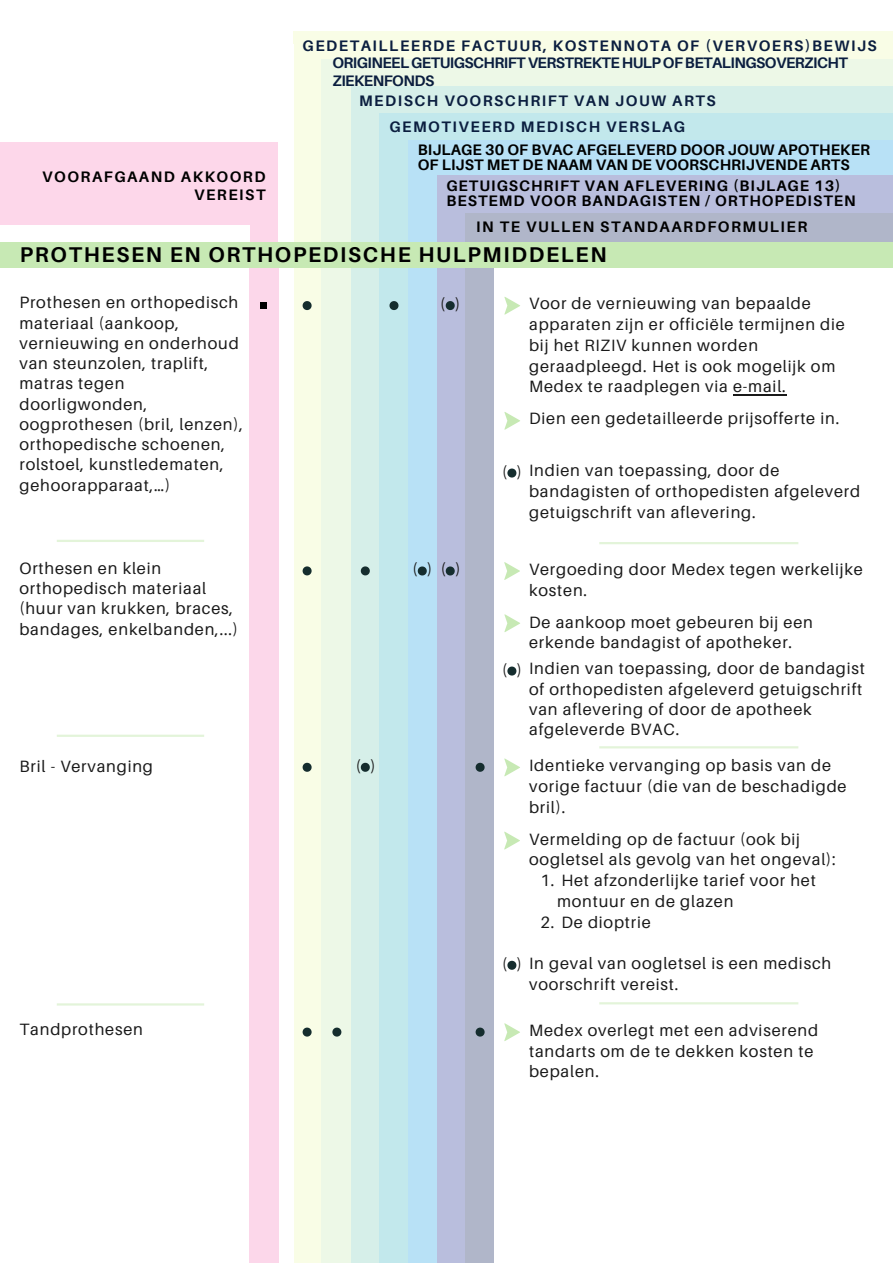
<style>
.page{position:relative;width:893px;height:1264px;background:#fff}
.page>*{position:absolute;margin:0;border:0;box-sizing:border-box;transform-origin:0 0}
.t1{font:700 21.3px "Aileron";letter-spacing:.08em;color:#000}
.t2{font:16.35px/20.7px "Aileron";letter-spacing:.05em;color:#191919}
.t3{font:700 15.15px/17.5px "Aileron";letter-spacing:-.035em;color:#0b1e3f}
.t4{font:700 15.15px/14.5px "Aileron";letter-spacing:.005em;color:#000}
.t5{font:700 15.15px/14.5px "Aileron";letter-spacing:.065em;color:#000}
.t6{font:700 15.15px/26.8px "Aileron";letter-spacing:.1em;color:#0b1e3f;text-align:center}
.t7{font:700 15.15px/18px "Aileron";letter-spacing:.1em;color:#000;text-align:right}
</style>
<div class="page">
<div style="left:293px;top:32px;width:599px;height:1230px;background:#f9fde6"></div>
<div style="left:321px;top:59px;width:571px;height:1203px;background:#edf8e7"></div>
<div style="left:350px;top:86px;width:542px;height:1176px;background:#d6efe9"></div>
<div style="left:379px;top:113px;width:513px;height:1149px;background:#c2e8ec"></div>
<div style="left:408px;top:140px;width:484px;height:1122px;background:#b8e1f6"></div>
<div style="left:437px;top:176px;width:455px;height:1086px;background:#b9bedd"></div>
<div style="left:0;top:143px;width:285px;height:104px;background:#fdd7ea"></div>
<div style="left:465px;top:213px;width:427px;height:1049px;background:#b0b6c9"></div>
<div style="left:278px;top:45px;width:15px;height:1217px;background:#fff"></div>
<div style="left:0;top:225px;width:249px;height:16px;background:#fff"></div>
<div style="left:0;top:226px;width:249px;height:16px;background:#fff"></div>
<div style="left:249px;top:258px;width:29px;height:1004px;background:#fcd7ea"></div>
<div style="left:494px;top:259px;width:398px;height:1003px;background:#fff"></div>
<div style="left:0;top:242px;width:892px;height:26px;background:#c7e9b4"></div>
<svg style="left:389px;top:301px;width:9px;height:9px"></svg>
<hr style="left:733px;top:394px;width:49px;height:1px;background:#191919">
<svg style="left:302px;top:301px;width:9px;height:9px"></svg>
<div style="left:260px;top:302px;width:6px;height:7px;background:#000"></div>
<svg style="left:445px;top:301px;width:9px;height:9px"></svg>
<svg style="left:507px;top:468px;width:9px;height:9px"></svg>
<svg style="left:504px;top:297px;width:16px;height:17px"></svg>
<svg style="left:504px;top:412px;width:16px;height:18px"></svg>
<svg style="left:361px;top:566px;width:9px;height:9px"></svg>
<svg style="left:302px;top:566px;width:9px;height:9px"></svg>
<svg style="left:507px;top:960px;width:9px;height:9px"></svg>
<svg style="left:332px;top:1027px;width:9px;height:9px"></svg>
<svg style="left:445px;top:566px;width:9px;height:9px"></svg>
<svg style="left:418px;top:566px;width:9px;height:9px"></svg>
<svg style="left:507px;top:666px;width:9px;height:9px"></svg>
<svg style="left:361px;top:762px;width:9px;height:9px"></svg>
<svg style="left:302px;top:762px;width:9px;height:9px"></svg>
<svg style="left:302px;top:1027px;width:9px;height:9px"></svg>
<svg style="left:475px;top:1027px;width:9px;height:9px"></svg>
<svg style="left:504px;top:562px;width:16px;height:18px"></svg>
<svg style="left:504px;top:614px;width:16px;height:18px"></svg>
<svg style="left:504px;top:758px;width:16px;height:18px"></svg>
<svg style="left:504px;top:831px;width:16px;height:18px"></svg>
<svg style="left:504px;top:1023px;width:16px;height:18px"></svg>
<hr style="left:57px;top:734px;width:147px;height:3px;background:#c7e9b4">
<hr style="left:599px;top:1002px;width:199px;height:2px;background:#c7e9b4">
<hr style="left:57px;top:1003px;width:147px;height:2px;background:#c7e9b4">
<hr style="left:599px;top:746px;width:199px;height:2px;background:#c7e9b4">
<hr style="left:599px;top:542px;width:199px;height:2px;background:#c7e9b4">
<hr style="left:57px;top:539px;width:147px;height:3px;background:#c7e9b4">
<svg style="left:475px;top:762px;width:9px;height:9px"></svg>
<p class="t3" style="left:332px;top:37px;width:546px;text-indent:-30px">GEDETAILLEERDE FACTUUR, KOSTENNOTA OF (VERVOERS)BEWIJS<br>ORIGINEEL GETUIGSCHRIFT VERSTREKTE HULP OF BETALINGSOVERZICHT<br>ZIEKENFONDS</p>
<p class="t6" style="left:359px;top:86px;width:358px">MEDISCH VOORSCHRIFT VAN JOUW ARTS<br>GEMOTIVEERD MEDISCH VERSLAG</p>
<p class="t4" style="left:418px;top:142px;width:454px">BIJLAGE 30 OF BVAC AFGELEVERD DOOR JOUW APOTHEKER<br>OF LIJST MET DE NAAM VAN DE VOORSCHRIJVENDE ARTS</p>
<p class="t5" style="left:446px;top:178px;width:411px">GETUIGSCHRIFT VAN AFLEVERING (BIJLAGE 13)<br>BESTEMD VOOR BANDAGISTEN / ORTHOPEDISTEN</p>
<p class="t7" style="left:476px;top:217px;width:333px">IN TE VULLEN STANDAARDFORMULIER</p>
<h1 class="t1" style="left:10px;top:242px;width:597px"><sub>C</sub>P<sub>O</sub>R<sub>N</sub>O<sub>SU</sub>T<sub>L</sub>H<sub>T</sub>E<sub>AT</sub>S<sub>I</sub>E<sub>O</sub>N<sub>NS</sub>EN ORTHOPEDISCHE HULPMIDDELEN</h1>
<p class="t2" style="left:529px;top:293px;width:317px">Voor de vernieuwing van bepaalde apparaten zijn er officiële termijnen die bij het RIZIV kunnen worden geraadpleegd. Het is ook mogelijk om Medex te raadplegen via e-mail.</p>
<p class="t2" style="left:529px;top:408px;width:312px">Dien een gedetailleerde prijsofferte in.</p>
<p class="t2" style="left:529px;top:459px;width:332px">Indien van toepassing, door de bandagisten of orthopedisten afgeleverd getuigschrift van aflevering.</p>
<p class="t7" style="left:42px;top:167px;width:225px">VOORAFGAAND AKKOORD<br>VEREIST</p>
<p class="t2" style="left:19px;top:292px;width:225px;line-height:20.2px">Prothesen en orthopedisch materiaal (aankoop, vernieuwing en onderhoud van steunzolen, traplift, matras tegen doorligwonden, oogprothesen (bril, lenzen), orthopedische schoenen, rolstoel, kunstledematen, gehoorapparaat,…)</p>
<p class="t2" style="left:440px;top:294px;width:21px">( )</p>
<p class="t2" style="left:502px;top:461px;width:21px">( )</p>
<p class="t2" style="left:19px;top:558px;width:220px;line-height:20.2px">Orthesen en klein orthopedisch materiaal (huur van krukken, braces, bandages, enkelbanden,...)</p>
<p class="t2" style="left:19px;top:755px;width:135px">Bril - Vervanging</p>
<p class="t2" style="left:412px;top:559px;width:50px">()()</p>
<p class="t2" style="left:356px;top:755px;width:21px">( )</p>
<p class="t2" style="left:529px;top:558px;width:335px">Vergoeding door Medex tegen werkelijke kosten.</p>
<p class="t2" style="left:529px;top:611px;width:285px">De aankoop moet gebeuren bij een erkende bandagist of apotheker.</p>
<p class="t2" style="left:529px;top:678px;width:335px;line-height:20.2px">of orthopedisten afgeleverd getuigschrift van aflevering of door de apotheek afgeleverde BVAC.</p>
<p class="t2" style="left:502px;top:658px;width:364px">( ) Indien van toepassing, door de bandagist</p>
<p class="t2" style="left:529px;top:754px;width:319px">Identieke vervanging op basis van de vorige factuur (die van de beschadigde bril).</p>
<p class="t2" style="left:529px;top:828px;width:308px">Vermelding op de factuur (ook bij oogletsel als gevolg van het ongeval):</p>
<p class="t2" style="left:557px;top:869px;width:260px;text-indent:-16px">1. Het afzonderlijke tarief voor het montuur en de glazen</p>
<p class="t2" style="left:540px;top:911px;width:112px">2. De dioptrie</p>
<p class="t2" style="left:502px;top:952px;width:330px">( ) In geval van oogletsel is een medisch</p>
<p class="t2" style="left:529px;top:973px;width:151px">voorschrift vereist.</p>
<p class="t2" style="left:19px;top:1018px;width:125px">Tandprothesen</p>
<p class="t2" style="left:529px;top:1019px;width:290px">Medex overlegt met een adviserend tandarts om de te dekken kosten te bepalen.</p>
</div>
